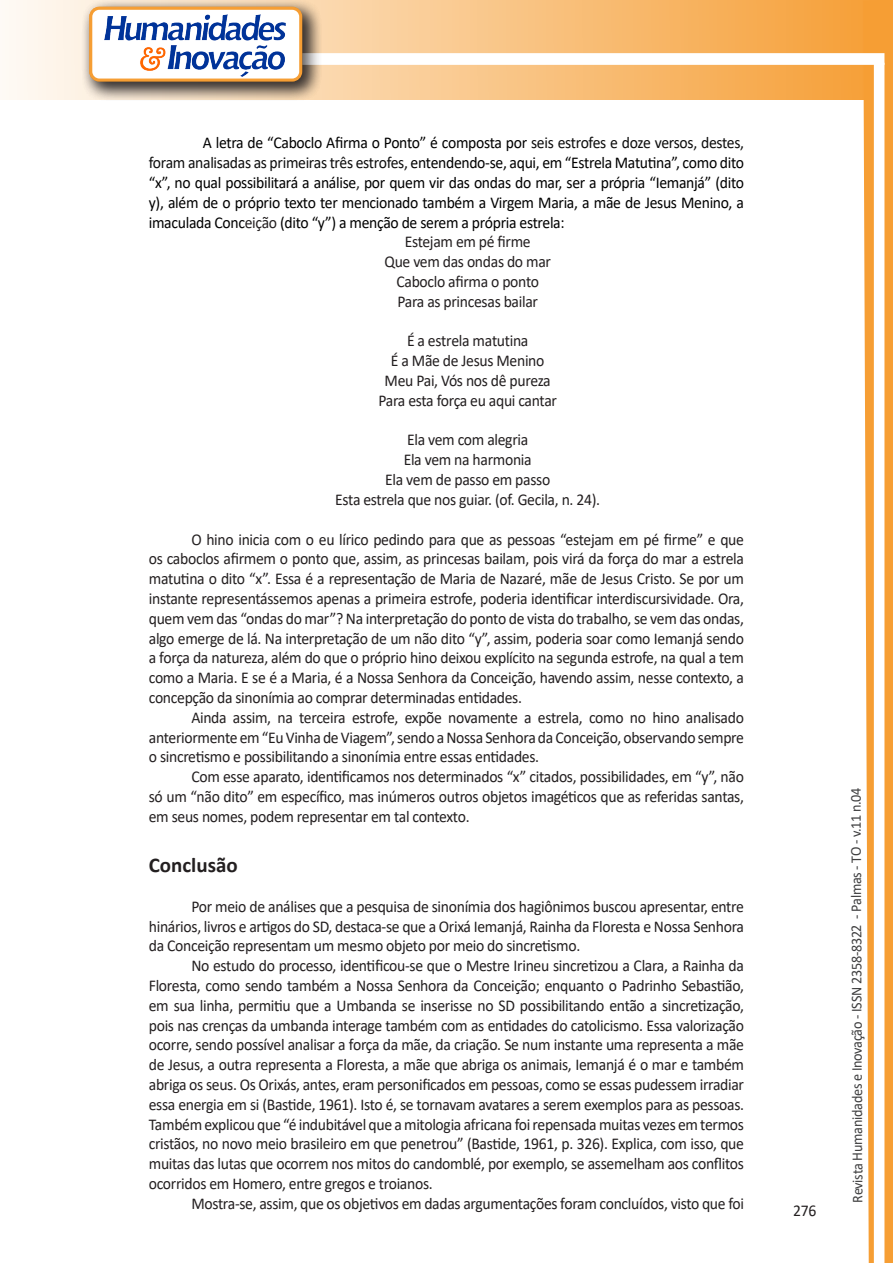
<style>
.page{position:relative;width:893px;height:1263px;background:#fff}
.page>*{position:absolute;margin:0;border:0;box-sizing:border-box;transform-origin:0 0}
.Titulo_2{font:700 21px "Calibri";color:#231f20}
.texto{font:16.5px/19.8px "Calibri";letter-spacing:-.02em;color:#231f20;text-align:justify;scale:.95 1}
.texto-2{font:16.5px/19.8px "Calibri";letter-spacing:-.02em;color:#000;text-align:justify;scale:.95 1}
.t1{font:15px "Calibri";letter-spacing:-.025em;color:#3e3e3f;scale:.95 1}
.s1{color:#0d0d0d}
.s2{color:#231f20}
</style>
<div class="page">
<svg style="left:5px;top:0;width:858px;height:100px;background:#f9c484"></svg>
<div style="left:302px;top:53px;width:582px;height:12px;background:#fff;border:2px solid #fff"></div>
<svg style="left:863px;top:0;width:30px;height:1263px"></svg>
<div style="left:81px;top:0;width:241px;height:102px;background:#231f20;opacity:.75"></div>
<div style="left:91px;top:8px;width:210px;height:72px;background:#fff;border-radius:9px"></div>
<img style="left:104px;top:14px;width:181px;height:62px">
<div style="left:89px;top:7px;width:213px;height:75px;border:3px solid #f69e34;border-radius:9px"></div>
<p class="texto-2" style="left:149px;top:133px;width:628px;text-indent:54px">A letra de “Caboclo Afirma o Ponto” é composta por <span class="s1">seis estrofes e doze versos, destes, foram analisadas as primeiras três estrofes,</span> entendendo-se, aqui, em “Estrela Matutina”, como dito “x”, no qual possibilitará a análise<span class="s2">,</span> por quem vir das ondas do mar, ser a própria “Iemanjá” (dito y), além de o próprio texto ter mencionado também a Virgem Maria, a mãe de Jesus Menino, a imaculada Conc<span class="s2">eição</span> (dito “y”) a menção de serem a própria estrela:</p>
<p class="texto" style="left:405px;top:232px;width:134px">Estejam em pé firme</p>
<p class="texto" style="left:384px;top:251px;width:177px">Que vem das ondas do mar</p>
<p class="texto" style="left:396px;top:271px;width:152px">Caboclo afirma o ponto</p>
<p class="texto" style="left:397px;top:291px;width:149px">Para as princesas bailar</p>
<p class="texto" style="left:407px;top:331px;width:129px">É a estrela matutina</p>
<p class="texto" style="left:391px;top:350px;width:163px">É a Mãe de Jesus Menino</p>
<p class="texto" style="left:385px;top:370px;width:176px">Meu Pai, Vós nos dê pureza</p>
<p class="texto" style="left:378px;top:390px;width:189px">Para esta força eu aqui cantar</p>
<p class="texto" style="left:407px;top:430px;width:129px">Ela vem com alegria</p>
<p class="texto" style="left:404px;top:449px;width:136px">Ela vem na harmonia</p>
<p class="texto" style="left:385px;top:469px;width:175px">Ela vem de passo em passo</p>
<p class="texto" style="left:335px;top:489px;width:280px">Esta estrela que nos guiar. (of. Gecila, n. 24).</p>
<p class="texto" style="left:149px;top:529px;width:628px;text-indent:43px">O hino inicia com o eu lírico pedindo para que as pessoas “estejam em pé firme” e que os caboclos afirmem o ponto que, assim, as princesas bailam, pois virá da força do mar a estrela matutina o dito “x”. Essa é a representação de Maria de Nazaré, mãe de Jesus Cristo. Se por um instante representássemos apenas a primeira estrofe, poderia identificar interdiscursividade. Ora, quem vem das “ondas do mar”? Na interpretação do ponto de vista do trabalho, se vem das ondas, algo emerge de lá. Na interpretação de um não dito “y”, assim, poderia soar como Iemanjá sendo a força da natureza, além do que o próprio hino deixou explícito na segunda estrofe, na qual a tem como a Maria. E se é a Maria, é a Nossa Senhora da Conceição, havendo assim, nesse contexto, a concepção da sinonímia ao comprar determinadas entidades.</p>
<p class="texto" style="left:149px;top:707px;width:628px;text-indent:43px">Ainda assim, na terceira estrofe, expõe novamente a estrela, como no hino analisado anteriormente em “Eu Vinha de Viagem”, sendo a Nossa Senhora da Conceição, observando sempre o sincretismo e possibilitando a sinonímia entre essas entidades.</p>
<p class="texto" style="left:149px;top:766px;width:628px;text-indent:43px">Com esse aparato, identificamos nos determinados “x” citados, possibilidades, em “y”, não só um “não dito” em específico, mas inúmeros outros objetos imagéticos que as referidas santas, em seus nomes, podem representar em tal contexto.</p>
<p class="Titulo_2" style="left:149px;top:850px;width:90px">Conclusão</p>
<p class="texto" style="left:149px;top:896px;width:628px;text-indent:43px">Por meio de análises que a pesquisa de sinonímia dos hagiônimos buscou apresentar, entre hinários, livros e artigos do SD, destaca-se que a Orixá Iemanjá, Rainha da Floresta e Nossa Senhora da Conceição representam um mesmo objeto por meio do sincretismo.</p>
<p class="texto" style="left:149px;top:955px;width:628px;text-indent:43px">No estudo do processo, identificou-se que o Mestre Irineu sincretizou a Clara, a Rainha da Floresta, como sendo também a Nossa Senhora da Conceição; enquanto o Padrinho Sebastião, em sua linha, permitiu que a Umbanda se inserisse no SD possibilitando então a sincretização, pois nas crenças da umbanda interage também com as entidades do catolicismo. Essa valorização ocorre, sendo possível analisar a força da mãe, da criação. Se num instante uma representa a mãe de Jesus, a outra representa a Floresta, a mãe que abriga os animais, Iemanjá é o mar e também abriga os seus. Os Orixás, antes, eram personificados em pessoas, como se essas pudessem irradiar essa energia em si (Bastide, 1961). Isto é, se tornavam avatares a serem exemplos para as pessoas.<br>Também explicou que “é indubitável que a mitologia africana foi repensada muitas vezes em termos cristãos, no novo meio brasileiro em que penetrou” (Bastide, 1961, p. 326). Explica, com isso, que muitas das lutas que ocorrem nos mitos do candomblé, por exemplo, se assemelham aos conflitos ocorridos em Homero, entre gregos e troianos.</p>
<p class="texto" style="left:191px;top:1193px;width:583px">Mostra-se, assim, que os objetivos em dadas argumentações foram concluídos, visto que foi</p>
<p class="texto" style="left:793px;top:1200px;width:26px">276</p>
<p class="t1" style="left:846px;top:1203px;width:439px;rotate:-90deg">Revista Humanidades e Inovação - ISSN 2358-8322 - Palmas - TO - v.11 n.04</p>
</div>
